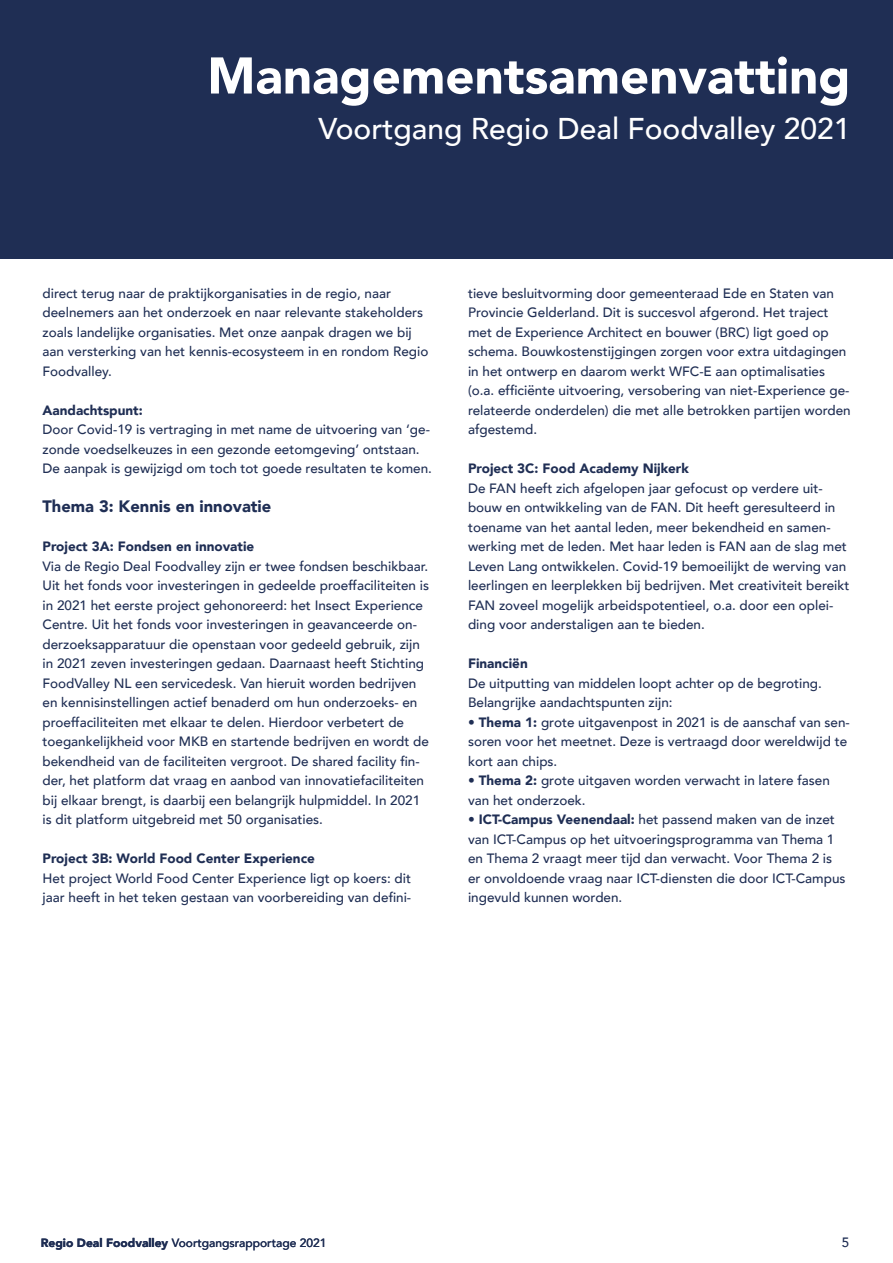
<style>
.page{position:relative;width:893px;height:1263px;background:#fff}
.page>*{position:absolute;margin:0;border:0;box-sizing:border-box;transform-origin:0 0}
.t1{font:900 51px "Avenir";color:#fff}
.t2{font:500 30px "Avenir";color:#fff}
.Broodtekst{font:900 16.5px "Avenir";color:#1f2e54}
.Broodtekst-2{font:500 13.5px/19.5px "Avenir";color:#1f2e54}
.Broodtekst-3{font:900 13.5px "Avenir";color:#1f2e54}
.t3{font:500 12px "Avenir";color:#1f2e54}
.s1{font-weight:900}
</style>
<div class="page">
<div style="left:0;top:0;width:893px;height:259px;background:#1f2e54"></div>
<h1 class="t1" style="left:338px;top:32px;width:514px">Thema’s en projecten</h1>
<p class="t1" style="left:207px;top:32px;width:645px">Managementsamenvatting</p>
<p class="t2" style="left:318px;top:102px;width:533px">Voortgang Regio Deal Foodvalley 2021</p>
<p class="Broodtekst-2" style="left:43px;top:283px;width:387px">direct terug naar de praktijkorganisaties in de regio, naar deelnemers aan het onderzoek en naar relevante stakeholders zoals landelijke organisaties. Met onze aanpak dragen we bij aan versterking van het kennis-ecosysteem in en rondom Regio Foodvalley.</p>
<p class="Broodtekst-3" style="left:43px;top:399px;width:102px">Aandachtspunt:</p>
<p class="Broodtekst-2" style="left:43px;top:419px;width:391px">Door Covid-19 is vertraging in met name de uitvoering van ‘ge&shy;zonde voedselkeuzes in een gezonde eetomgeving’ ontstaan.<br>De aanpak is gewijzigd om toch tot goede resultaten te komen.</p>
<p class="Broodtekst" style="left:43px;top:492px;width:230px">Thema 3: Kennis en innovatie</p>
<p class="Broodtekst-3" style="left:43px;top:535px;width:213px">Project 3A: Fondsen en innovatie</p>
<p class="Broodtekst-2" style="left:43px;top:556px;width:388px">Via de Regio Deal Foodvalley zijn er twee fondsen beschikbaar.<br>Uit het fonds voor investeringen in gedeelde proeffaciliteiten is in 2021 het eerste project gehonoreerd: het Insect Experience Centre. Uit het fonds voor investeringen in geavanceerde on&shy;derzoeksapparatuur die openstaan voor gedeeld gebruik, zijn in 2021 zeven investeringen gedaan. Daarnaast heeft Stichting FoodValley NL een servicedesk. Van hieruit worden bedrijven en kennisinstellingen actief benaderd om hun onderzoeks- en proeffaciliteiten met elkaar te delen. Hierdoor verbetert de toegankelijkheid voor MKB en startende bedrijven en wordt de bekendheid van de faciliteiten vergroot. De shared facility fin&shy;der, het platform dat vraag en aanbod van innovatiefaciliteiten bij elkaar brengt, is daarbij een belangrijk hulpmiddel. In 2021 is dit platform uitgebreid met 50 organisaties.</p>
<p class="Broodtekst-3" style="left:43px;top:847px;width:274px">Project 3B: World Food Center Experience</p>
<p class="Broodtekst-2" style="left:43px;top:868px;width:370px">Het project World Food Center Experience ligt op koers: dit jaar heeft in het teken gestaan van voorbereiding van defini-</p>
<p class="Broodtekst-2" style="left:468px;top:283px;width:384px">tieve besluitvorming door gemeenteraad Ede en Staten van Provincie Gelderland. Dit is succesvol afgerond. Het traject met de Experience Architect en bouwer (BRC) ligt goed op schema. Bouwkostenstijgingen zorgen voor extra uitdagingen in het ontwerp en daarom werkt WFC-E aan optimalisaties (o.a. efficiënte uitvoering, versobering van niet-Experience ge&shy;relateerde onderdelen) die met alle betrokken partijen worden afgestemd.</p>
<p class="Broodtekst-3" style="left:468px;top:457px;width:222px">Project 3C: Food Academy Nijkerk</p>
<p class="Broodtekst-2" style="left:468px;top:478px;width:383px">De FAN heeft zich afgelopen jaar gefocust op verdere uit&shy;bouw en ontwikkeling van de FAN. Dit heeft geresulteerd in toename van het aantal leden, meer bekendheid en samen&shy;werking met de leden. Met haar leden is FAN aan de slag met Leven Lang ontwikkelen. Covid-19 bemoeilijkt de werving van leerlingen en leerplekken bij bedrijven. Met creativiteit bereikt FAN zoveel mogelijk arbeidspotentieel, o.a. door een oplei&shy;ding voor anderstaligen aan te bieden.</p>
<p class="Broodtekst-3" style="left:468px;top:652px;width:61px">Financiën</p>
<p class="Broodtekst-2" style="left:468px;top:673px;width:355px">De uitputting van middelen loopt achter op de begroting.<br>Belangrijke aandachtspunten zijn:</p>
<p class="Broodtekst-2" style="left:468px;top:712px;width:383px"><span class="s1">• Thema 1:</span> grote uitgavenpost in 2021 is de aanschaf van sen&shy;soren voor het meetnet. Deze is vertraagd door wereldwijd te kort aan chips.</p>
<p class="Broodtekst-2" style="left:468px;top:770px;width:363px"><span class="s1">• Thema 2:</span> grote uitgaven worden verwacht in latere fasen van het onderzoek.</p>
<p class="Broodtekst-2" style="left:468px;top:809px;width:379px"><span class="s1">• ICT-Campus Veenendaal:</span> het passend maken van de inzet van ICT-Campus op het uitvoeringsprogramma van Thema 1 en Thema 2 vraagt meer tijd dan verwacht. Voor Thema 2 is er onvoldoende vraag naar ICT-diensten die door ICT-Campus ingevuld kunnen worden.</p>
<p class="t3" style="left:41px;top:1233px;width:287px"><span class="s1">Regio Deal Foodvalley</span> Voortgangsrapportage 2021</p>
<p class="Broodtekst-2" style="left:842px;top:1232px;width:9px">5</p>
</div>
